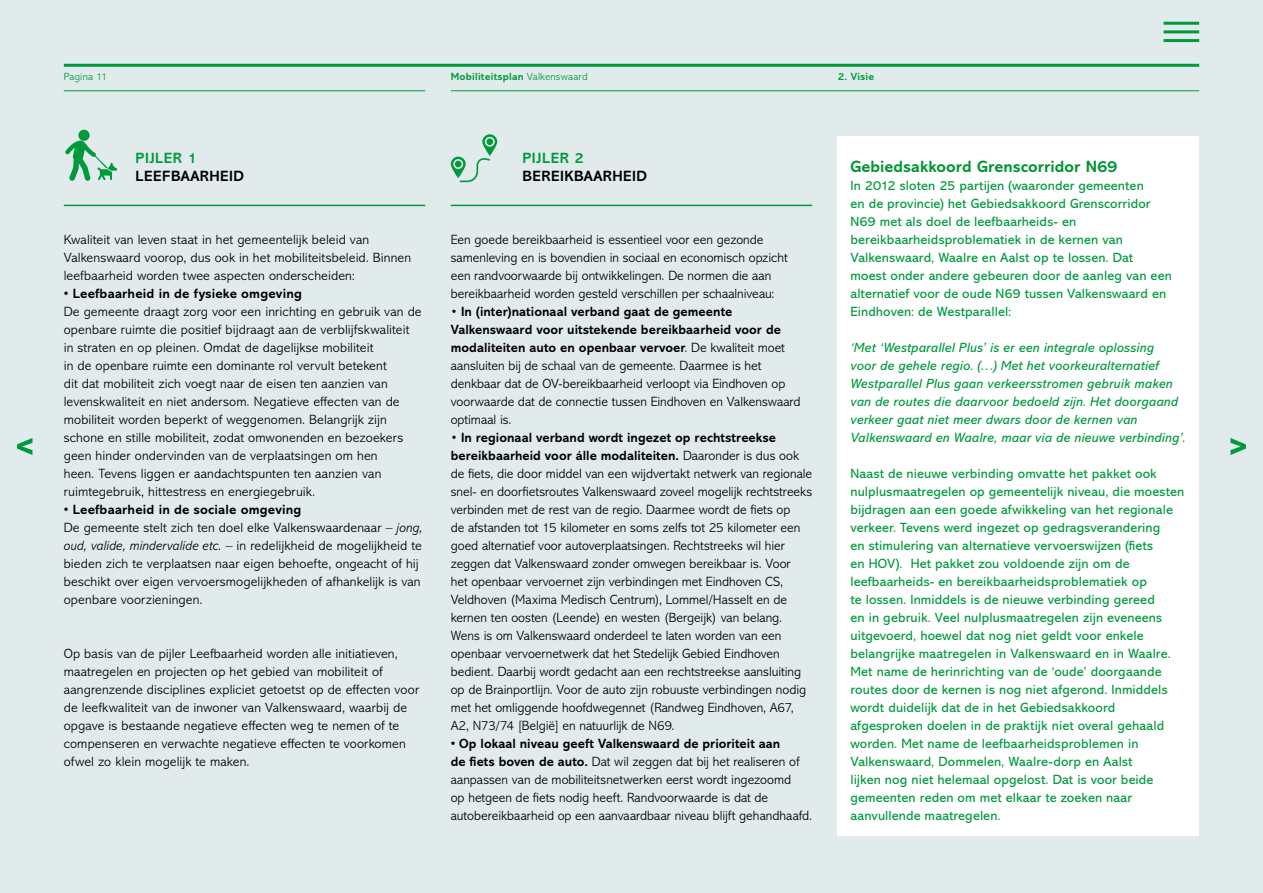
<style>
.page{position:relative;width:1263px;height:893px;background:#e2ebec}
.page>*{position:absolute;margin:0;border:0;box-sizing:border-box;transform-origin:0 0}
.Subtitle__align_left{font:700 16.5px "Abadi MT Pro";letter-spacing:.005em;color:#009433}
.Headline_01{font:700 15px "Abadi MT Pro";letter-spacing:.03em;color:#000}
.Headline_01-2{font:700 15px "Abadi MT Pro";letter-spacing:.03em;color:#009a3d}
.Body_Text__align_left{font:300 13.5px/18px "Abadi MT Pro";color:#000}
.Body_Text__align_left-2{font:13.5px/18px "Abadi MT Pro";letter-spacing:.01em;color:#009a3d}
.Body_Text__align_left-3{font:italic 13.5px/18px "Abadi MT Pro";letter-spacing:.01em;color:#009a3d}
.Body_Text__align_left-4{font:700 13.5px "Abadi MT Pro";letter-spacing:.005em;color:#000}
.t1{font:700 10.5px "Abadi MT Pro";letter-spacing:.02em;color:#009a3d}
.t2{font:300 10.5px "Abadi MT Pro";letter-spacing:.01em;color:#009a3d}
.s1{font-weight:300}
.s2{font-style:italic}
.s3{font-weight:700}
</style>
<div class="page">
<div style="left:838px;top:136px;width:361px;height:699px;background:#fff"></div>
<hr style="left:64px;top:205px;width:361px;height:1px;background:#009a3d">
<hr style="left:451px;top:205px;width:361px;height:1px;background:#009a3d">
<svg style="left:451px;top:134px;width:46px;height:48px"></svg>
<div style="left:78px;top:130px;width:12px;height:11px;background:#009a3d;border-radius:50%"></div>
<svg style="left:65px;top:141px;width:52px;height:40px"></svg>
<hr style="left:64px;top:64px;width:1135px;height:3px;background:#009a3d">
<hr style="left:64px;top:90px;width:361px;height:1px;background:#009a3d">
<hr style="left:451px;top:90px;width:748px;height:1px;background:#009a3d">
<svg style="left:17px;top:438px;width:15px;height:17px"></svg>
<svg style="left:1230px;top:438px;width:16px;height:17px"></svg>
<hr style="left:1163px;top:22px;width:36px;height:3px;background:#009a3d">
<hr style="left:1163px;top:30px;width:36px;height:3px;background:#009a3d">
<hr style="left:1163px;top:39px;width:36px;height:3px;background:#009a3d">
<p class="t2" style="left:64px;top:71px;width:45px">Pagina 11</p>
<p class="t1" style="left:451px;top:70px;width:138px">Mobiliteitsplan <span class="s1">Valkenswaard</span></p>
<p class="t1" style="left:838px;top:70px;width:38px">2. Visie</p>
<p class="Headline_01-2" style="left:135px;top:149px;width:63px">PIJLER 1</p>
<p class="Headline_01" style="left:135px;top:167px;width:110px">LEEFBAARHEID</p>
<p class="Body_Text__align_left" style="left:64px;top:231px;width:349px">Kwaliteit van leven staat in het gemeentelijk beleid van<br>Valkenswaard voorop, dus ook in het mobiliteitsbeleid. Binnen leefbaarheid worden twee aspecten onderscheiden:</p>
<p class="Body_Text__align_left-4" style="left:64px;top:285px;width:240px">• Leefbaarheid in de fysieke omgeving</p>
<p class="Body_Text__align_left" style="left:64px;top:303px;width:359px">De gemeente draagt zorg voor een inrichting en gebruik van de openbare ruimte die positief bijdraagt aan de verblijfskwaliteit in straten en op pleinen. Omdat de dagelijkse mobiliteit<br>in de openbare ruimte een dominante rol vervult betekent<br>dit dat mobiliteit zich voegt naar de eisen ten aanzien van levenskwaliteit en niet andersom. Negatieve effecten van de mobiliteit worden beperkt of weggenomen. Belangrijk zijn schone en stille mobiliteit, zodat omwonenden en bezoekers geen hinder ondervinden van de verplaatsingen om hen<br>heen. Tevens liggen er aandachtspunten ten aanzien van ruimtegebruik, hittestress en energiegebruik.</p>
<p class="Body_Text__align_left-4" style="left:64px;top:501px;width:239px">• Leefbaarheid in de sociale omgeving</p>
<p class="Body_Text__align_left" style="left:64px;top:519px;width:360px">De gemeente stelt zich ten doel elke Valkenswaardenaar – <span class="s2">jong, oud, valide, mindervalide etc.</span> – in redelijkheid de mogelijkheid te bieden zich te verplaatsen naar eigen behoefte, ongeacht of hij beschikt over eigen vervoersmogelijkheden of afhankelijk is van openbare voorzieningen.</p>
<p class="Body_Text__align_left" style="left:64px;top:645px;width:357px">Op basis van de pijler Leefbaarheid worden alle initiatieven, maatregelen en projecten op het gebied van mobiliteit of aangrenzende disciplines expliciet getoetst op de effecten voor de leefkwaliteit van de inwoner van Valkenswaard, waarbij de opgave is bestaande negatieve effecten weg te nemen of te compenseren en verwachte negatieve effecten te voorkomen ofwel zo klein mogelijk te maken.</p>
<p class="Headline_01-2" style="left:522px;top:149px;width:63px">PIJLER 2</p>
<p class="Headline_01" style="left:522px;top:167px;width:126px">BEREIKBAARHEID</p>
<p class="Body_Text__align_left" style="left:451px;top:231px;width:338px">Een goede bereikbaarheid is essentieel voor een gezonde samenleving en is bovendien in sociaal en economisch opzicht een randvoorwaarde bij ontwikkelingen. De normen die aan bereikbaarheid worden gesteld verschillen per schaalniveau:</p>
<p class="Body_Text__align_left-4" style="left:451px;top:303px;width:283px"><span class="s1">•</span> In (inter)nationaal verband gaat de gemeente</p>
<p class="Body_Text__align_left" style="left:451px;top:321px;width:351px"><span class="s3">Valkenswaard voor uitstekende bereikbaarheid voor de modaliteiten auto en openbaar vervoer</span>. De kwaliteit moet aansluiten bij de schaal van de gemeente. Daarmee is het denkbaar dat de OV-bereikbaarheid verloopt via Eindhoven op voorwaarde dat de connectie tussen Eindhoven en Valkenswaard optimaal is.</p>
<p class="Body_Text__align_left-4" style="left:451px;top:429px;width:327px"><span class="s1">•</span> In regionaal verband wordt ingezet op rechtstreekse</p>
<p class="Body_Text__align_left" style="left:451px;top:447px;width:363px"><span class="s3">bereikbaarheid voor álle modaliteiten.</span> Daaronder is dus ook de fiets, die door middel van een wijdvertakt netwerk van regionale snel- en doorfietsroutes Valkenswaard zoveel mogelijk rechtstreeks verbinden met de rest van de regio. Daarmee wordt de fiets op<br>de afstanden tot 15 kilometer en soms zelfs tot 25 kilometer een goed alternatief voor autoverplaatsingen. Rechtstreeks wil hier zeggen dat Valkenswaard zonder omwegen bereikbaar is. Voor<br>het openbaar vervoernet zijn verbindingen met Eindhoven CS, Veldhoven (Maxima Medisch Centrum), Lommel/Hasselt en de kernen ten oosten (Leende) en westen (Bergeijk) van belang.<br>Wens is om Valkenswaard onderdeel te laten worden van een openbaar vervoernetwerk dat het Stedelijk Gebied Eindhoven bedient. Daarbij wordt gedacht aan een rechtstreekse aansluiting op de Brainportlijn. Voor de auto zijn robuuste verbindingen nodig met het omliggende hoofdwegennet (Randweg Eindhoven, A67, A2, N73/74 [België] en natuurlijk de N69.</p>
<p class="Body_Text__align_left-4" style="left:451px;top:735px;width:331px">• Op lokaal niveau geeft Valkenswaard de prioriteit aan</p>
<p class="Body_Text__align_left" style="left:451px;top:753px;width:363px"><span class="s3">de fiets boven de auto.</span> Dat wil zeggen dat bij het realiseren of aanpassen van de mobiliteitsnetwerken eerst wordt ingezoomd<br>op hetgeen de fiets nodig heeft. Randvoorwaarde is dat de autobereikbaarheid op een aanvaardbaar niveau blijft gehandhaafd.</p>
<p class="Subtitle__align_left" style="left:850px;top:157px;width:269px">Gebiedsakkoord Grenscorridor N69</p>
<p class="Body_Text__align_left-2" style="left:850px;top:176px;width:323px">In 2012 sloten 25 partijen (waaronder gemeenten<br>en de provincie) het Gebiedsakkoord Grenscorridor N69 met als doel de leefbaarheids- en bereikbaarheidsproblematiek in de kernen van Valkenswaard, Waalre en Aalst op te lossen. Dat moest onder andere gebeuren door de aanleg van een alternatief voor de oude N69 tussen Valkenswaard en Eindhoven: de Westparallel:</p>
<p class="Body_Text__align_left-3" style="left:850px;top:339px;width:336px">‘Met ‘Westparallel Plus’ is er een integrale oplossing<br>voor de gehele regio. (…) Met het voorkeuralternatief Westparallel Plus gaan verkeersstromen gebruik maken van de routes die daarvoor bedoeld zijn. Het doorgaand verkeer gaat niet meer dwars door de kernen van Valkenswaard en Waalre, maar via de nieuwe verbinding’.</p>
<p class="Body_Text__align_left-2" style="left:850px;top:464px;width:335px">Naast de nieuwe verbinding omvatte het pakket ook nulplusmaatregelen op gemeentelijk niveau, die moesten bijdragen aan een goede afwikkeling van het regionale verkeer. Tevens werd ingezet op gedragsverandering<br>en stimulering van alternatieve vervoerswijzen (fiets<br>en HOV). Het pakket zou voldoende zijn om de leefbaarheids- en bereikbaarheidsproblematiek op<br>te lossen. Inmiddels is de nieuwe verbinding gereed<br>en in gebruik. Veel nulplusmaatregelen zijn eveneens uitgevoerd, hoewel dat nog niet geldt voor enkele belangrijke maatregelen in Valkenswaard en in Waalre.<br>Met name de herinrichting van de ‘oude’ doorgaande routes door de kernen is nog niet afgerond. Inmiddels wordt duidelijk dat de in het Gebiedsakkoord afgesproken doelen in de praktijk niet overal gehaald worden. Met name de leefbaarheidsproblemen in Valkenswaard, Dommelen, Waalre-dorp en Aalst<br>lijken nog niet helemaal opgelost. Dat is voor beide gemeenten reden om met elkaar te zoeken naar aanvullende maatregelen.</p>
</div>
